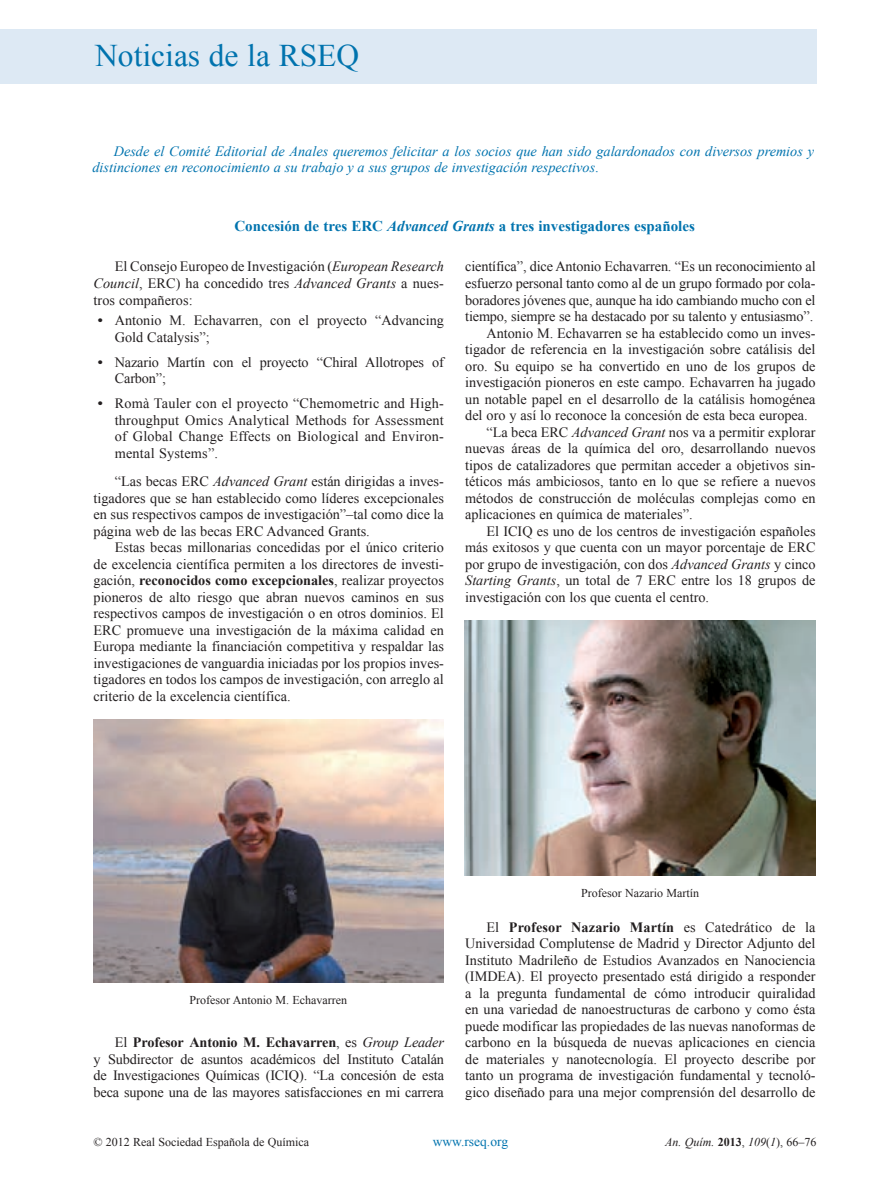
<style>
.page{position:relative;width:893px;height:1191px;background:#fff}
.page>*{position:absolute;margin:0;border:0;box-sizing:border-box;transform-origin:0 0}
.t1{font:31.5px "Times New Roman";color:#0073ae}
.t2{font:700 15px "Times New Roman";color:#0073ae}
.t3{font:14.25px/16.5px "Times New Roman";color:#231f20;text-align:justify}
.t4{font:italic 14.25px/16.5px "Times New Roman";color:#0073ae}
.t5{font:13.5px "Times New Roman";color:#0073ae}
.t6{font:12px "Times New Roman";color:#231f20}
.t7{font:italic 12px "Times New Roman";color:#231f20}
.s1{font-style:normal}
.s2{font-style:italic}
.s3{font-weight:700}
.s4{font-weight:700;font-style:normal}
</style>
<div class="page">
<div style="left:0;top:29px;width:816px;height:54px;background:#dde9f4"></div>
<img style="left:93px;top:720px;width:351px;height:263px">
<img style="left:465px;top:621px;width:350px;height:254px">
<h1 class="t1" style="left:95px;top:35px;width:265px">Noticias de la RSEQ</h1>
<p class="t4" style="left:92px;top:143px;width:723px;text-indent:21px">Desde el Comité Editorial de Anales queremos felicitar a los socios que han sido galardonados con diversos premios y distinciones en reconocimiento a su trabajo y a sus grupos de investigación respectivos<span class="s1">.</span></p>
<p class="t2" style="left:234px;top:215px;width:462px">Concesión de tres ERC <span class="s2">Advanced Grants</span> a tres investigadores españoles</p>
<p class="t3" style="left:94px;top:258px;width:352px;text-indent:21px">El Consejo Europeo de Investigación (<span class="s2">European Research Council</span>, ERC) ha concedido tres <span class="s2">Advanced Grants</span> a nues&shy;tros compañeros:</p>
<p class="t3" style="left:115px;top:312px;width:331px;text-indent:-17px"><span class="s3">•</span> Antonio M. Echavarren, con el proyecto “Advancing<br>Gold Catalysis”;</p>
<p class="t3" style="left:115px;top:353px;width:331px;text-indent:-17px"><span class="s3">•</span> Nazario Martín con el proyecto “Chiral Allotropes of<br>Carbon”;</p>
<p class="t3" style="left:115px;top:395px;width:331px;text-indent:-17px"><span class="s3">•</span> Romà Tauler con el proyecto “Chemometric and High&shy;throughput Omics Analytical Methods for Assessment of Global Change Effects on Biological and Environ&shy;mental Systems”.</p>
<p class="t3" style="left:94px;top:473px;width:352px;text-indent:21px">“Las becas ERC <span class="s2">Advanced Grant</span> están dirigidas a inves&shy;tigadores que se han establecido como líderes excepcionales en sus respectivos campos de investigación”–tal como dice la página web de las becas ERC Advanced Grants.</p>
<p class="t3" style="left:94px;top:539px;width:352px;text-indent:21px">Estas becas millonarias concedidas por el único criterio de excelencia científica permiten a los directores de investi&shy;gación, <span class="s3">reconocidos como excepcionales</span>, realizar proyectos pioneros de alto riesgo que abran nuevos caminos en sus respectivos campos de investigación o en otros dominios. El ERC promueve una investigación de la máxima calidad en Europa mediante la financiación competitiva y respaldar las investigaciones de vanguardia iniciadas por los propios inves&shy;tigadores en todos los campos de investigación, con arreglo al criterio de la excelencia científica.</p>
<p class="t3" style="left:465px;top:258px;width:352px">científica”, dice Antonio Echavarren. “Es un reconocimiento al</p>
<p class="t3" style="left:465px;top:275px;width:352px">esfuerzo personal tanto como al de un grupo formado por cola-</p>
<p class="t3" style="left:465px;top:291px;width:352px">boradores jóvenes que, aunque ha ido cambiando mucho con el</p>
<p class="t3" style="left:465px;top:308px;width:350px">tiempo, siempre se ha destacado por su talento y entusiasmo”.</p>
<p class="t3" style="left:486px;top:324px;width:331px">Antonio M. Echavarren se ha establecido como un inves-</p>
<p class="t3" style="left:465px;top:341px;width:352px">tigador de referencia en la investigación sobre catálisis del</p>
<p class="t3" style="left:465px;top:357px;width:352px">oro. Su equipo se ha convertido en uno de los grupos de</p>
<p class="t3" style="left:465px;top:374px;width:352px">investigación pioneros en este campo. Echavarren ha jugado</p>
<p class="t3" style="left:465px;top:390px;width:352px">un notable papel en el desarrollo de la catálisis homogénea</p>
<p class="t3" style="left:465px;top:407px;width:344px">del oro y así lo reconoce la concesión de esta beca europea.</p>
<p class="t3" style="left:486px;top:423px;width:331px">“La beca ERC <span class="s2">Advanced Grant</span> nos va a permitir explorar</p>
<p class="t3" style="left:465px;top:440px;width:352px">nuevas áreas de la química del oro, desarrollando nuevos</p>
<p class="t3" style="left:465px;top:456px;width:352px">tipos de catalizadores que permitan acceder a objetivos sin-</p>
<p class="t3" style="left:465px;top:473px;width:352px">téticos más ambiciosos, tanto en lo que se refiere a nuevos</p>
<p class="t3" style="left:465px;top:489px;width:352px">métodos de construcción de moléculas complejas como en</p>
<p class="t3" style="left:465px;top:506px;width:229px">aplicaciones en química de materiales”.</p>
<p class="t3" style="left:486px;top:522px;width:331px">El ICIQ es uno de los centros de investigación españoles</p>
<p class="t3" style="left:465px;top:539px;width:352px">más exitosos y que cuenta con un mayor porcentaje de ERC</p>
<p class="t3" style="left:465px;top:555px;width:352px">por grupo de investigación, con dos <span class="s2">Advanced Grants</span> y cinco</p>
<p class="t3" style="left:465px;top:572px;width:352px"><span class="s2">Starting Grants</span>, un total de 7 ERC entre los 18 grupos de</p>
<p class="t3" style="left:465px;top:588px;width:245px">investigación con los que cuenta el centro.</p>
<p class="t6" style="left:190px;top:992px;width:159px">Profesor Antonio M. Echavarren</p>
<p class="t3" style="left:94px;top:1034px;width:352px;text-indent:21px">El <span class="s3">Profesor Antonio M. Echavarren</span>, es <span class="s2">Group Leader </span>y Subdirector de asuntos académicos del Instituto Catalán de Investigaciones Químicas (ICIQ). “La concesión de esta beca supone una de las mayores satisfacciones en mi carrera</p>
<p class="t6" style="left:581px;top:884px;width:119px">Profesor Nazario Martín</p>
<p class="t3" style="left:465px;top:918px;width:352px;text-indent:21px">El <span class="s3">Profesor Nazario Martín</span> es Catedrático de la Universidad Complutense de Madrid y Director Adjunto del Instituto Madrileño de Estudios Avanzados en Nanociencia (IMDEA). El proyecto presentado está dirigido a responder a la pregunta fundamental de cómo introducir quiralidad en una variedad de nanoestructuras de carbono y como ésta puede modificar las propiedades de las nuevas nanoformas de carbono en la búsqueda de nuevas aplicaciones en ciencia de materiales y nanotecnología. El proyecto describe por tanto un programa de investigación fundamental y tecnoló&shy;gico diseñado para una mejor comprensión del desarrollo de</p>
<p class="t6" style="left:94px;top:1134px;width:217px">© 2012 Real Sociedad Española de Química</p>
<p class="t5" style="left:433px;top:1132px;width:77px">www.rseq.org</p>
<p class="t7" style="left:665px;top:1134px;width:153px">An. Quím. <span class="s4">2013</span><span class="s1">,</span> 109<span class="s1">(</span>1<span class="s1">), 66–76</span></p>
</div>
